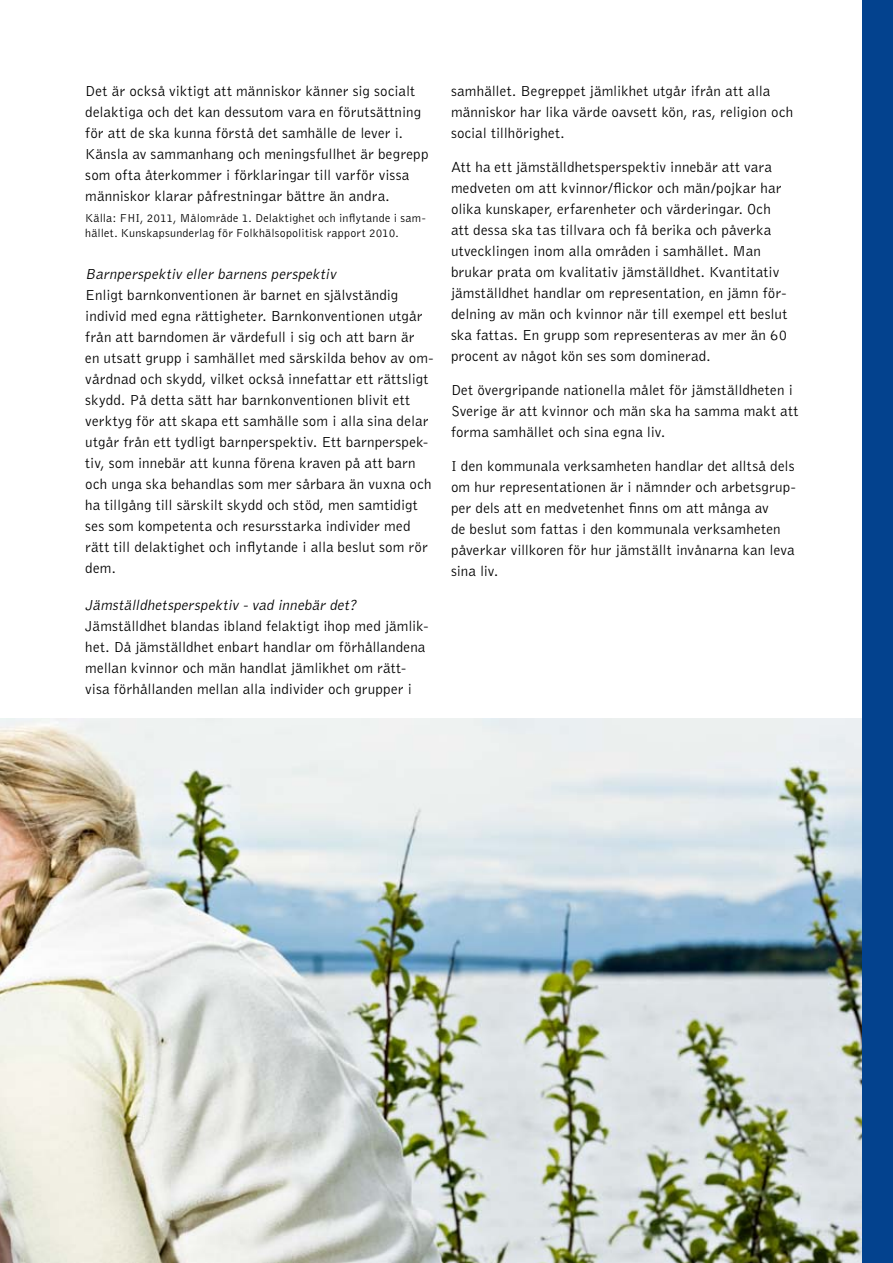
<style>
.page{position:relative;width:893px;height:1263px;background:#fff}
.page>*{position:absolute;margin:0;border:0;box-sizing:border-box;transform-origin:0 0}
.t1{font:300 15px/21px "Bell Gothic";letter-spacing:.01em;color:#000}
.t2{font:italic 300 15px "Bell Gothic";color:#000}
.t3{font:300 12px/15px "Bell Gothic";letter-spacing:.015em;color:#000}
</style>
<div class="page">
<img style="left:0;top:719px;width:863px;height:544px">
<div style="left:863px;top:0;width:30px;height:1263px;background:#03428e"></div>
<p class="t1" style="left:85px;top:81px;width:345px">Det är också viktigt att människor känner sig socialt delaktiga och det kan dessutom vara en förutsättning för att de ska kunna förstå det samhälle de lever i.<br>Känsla av sammanhang och meningsfullhet är begrepp som ofta återkommer i förklaringar till varför vissa människor klarar påfrestningar bättre än andra.</p>
<p class="t3" style="left:85px;top:211px;width:342px">Källa: FHI, 2011, Målområde 1. Delaktighet och inflytande i sam&shy;hället. Kunskapsunderlag för Folkhälsopolitisk rapport 2010.</p>
<p class="t2" style="left:85px;top:266px;width:255px">Barnperspektiv eller barnens perspektiv</p>
<p class="t1" style="left:85px;top:285px;width:350px">Enligt barnkonventionen är barnet en självständig individ med egna rättigheter. Barnkonventionen utgår från att barndomen är värdefull i sig och att barn är<br>en utsatt grupp i samhället med särskilda behov av om&shy;vårdnad och skydd, vilket också innefattar ett rättsligt skydd. På detta sätt har barnkonventionen blivit ett verktyg för att skapa ett samhälle som i alla sina delar utgår från ett tydligt barnperspektiv. Ett barnperspek&shy;tiv, som innebär att kunna förena kraven på att barn och unga ska behandlas som mer sårbara än vuxna och ha tillgång till särskilt skydd och stöd, men samtidigt ses som kompetenta och resursstarka individer med rätt till delaktighet och inflytande i alla beslut som rör dem.</p>
<p class="t2" style="left:85px;top:597px;width:276px">Jämställdhetsperspektiv - vad innebär det?</p>
<p class="t1" style="left:85px;top:616px;width:345px">Jämställdhet blandas ibland felaktigt ihop med jämlik&shy;het. Då jämställdhet enbart handlar om förhållandena mellan kvinnor och män handlat jämlikhet om rätt&shy;visa förhållanden mellan alla individer och grupper i</p>
<p class="t1" style="left:451px;top:81px;width:344px">samhället. Begreppet jämlikhet utgår ifrån att alla människor har lika värde oavsett kön, ras, religion och social tillhörighet.</p>
<p class="t1" style="left:451px;top:157px;width:338px">Att ha ett jämställdhetsperspektiv innebär att vara medveten om att kvinnor/flickor och män/pojkar har olika kunskaper, erfarenheter och värderingar. Och att dessa ska tas tillvara och få berika och påverka utvecklingen inom alla områden i samhället. Man brukar prata om kvalitativ jämställdhet. Kvantitativ jämställdhet handlar om representation, en jämn för&shy;delning av män och kvinnor när till exempel ett beslut ska fattas. En grupp som representeras av mer än 60 procent av något kön ses som dominerad.</p>
<p class="t1" style="left:451px;top:380px;width:349px">Det övergripande nationella målet för jämställdheten i<br>Sverige är att kvinnor och män ska ha samma makt att forma samhället och sina egna liv.</p>
<p class="t1" style="left:451px;top:455px;width:346px">I den kommunala verksamheten handlar det alltså dels om hur representationen är i nämnder och arbetsgrup&shy;per dels att en medvetenhet finns om att många av<br>de beslut som fattas i den kommunala verksamheten påverkar villkoren för hur jämställt invånarna kan leva sina liv.</p>
</div>
